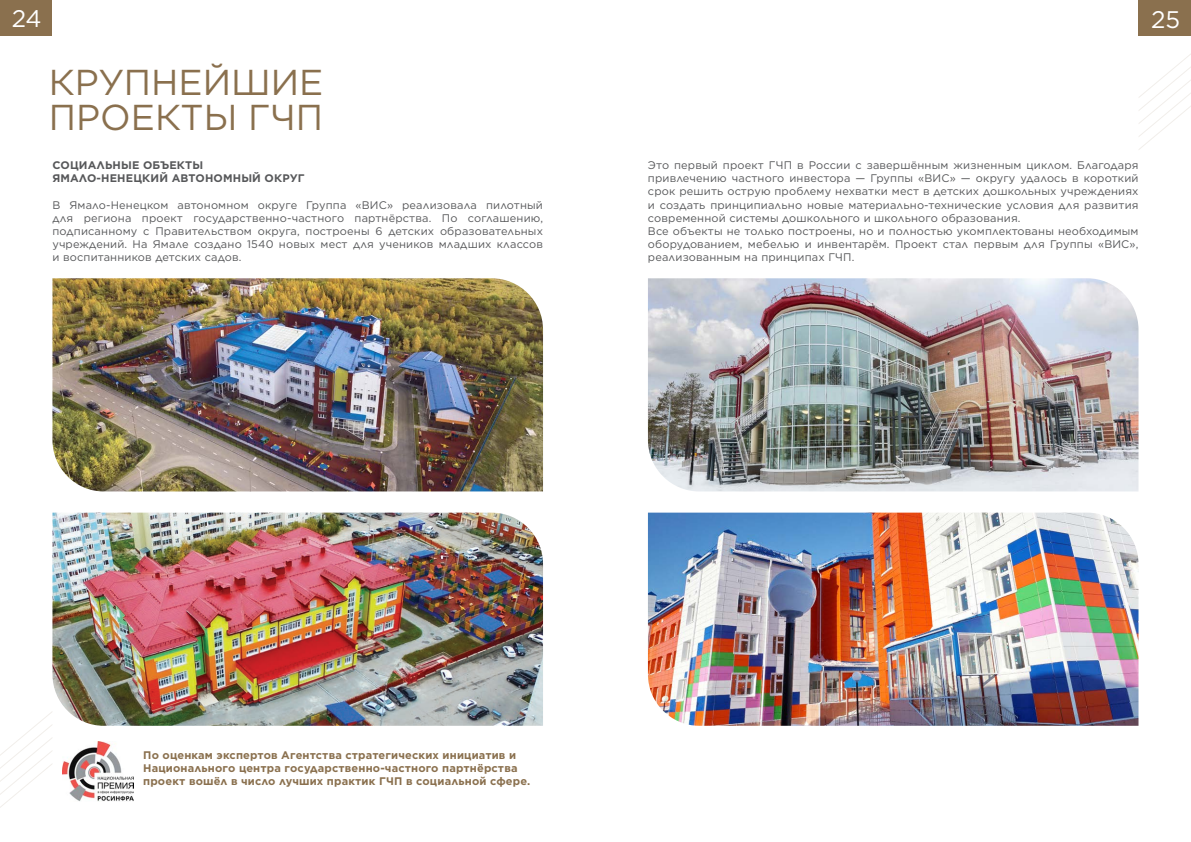
<style>
.page{position:relative;width:1191px;height:842px;background:#fff}
.page>*{position:absolute;margin:0;border:0;box-sizing:border-box;transform-origin:0 0}
.t1{font:36px/35px "Gotham";color:#8a704e}
.t2{font:24px "Gotham";color:#fff}
.t3{font:11px/13.2px "Gotham";letter-spacing:.015em;color:#57585a;text-align:justify}
.t4{font:700 11px/13.2px "Gotham";letter-spacing:.015em;color:#8a704e}
.t5{font:700 11px "Gotham";letter-spacing:.015em;color:#57585a}
</style>
<div class="page">
<div style="left:1138px;top:0;width:53px;height:36px;background:#8a704e"></div>
<div style="left:0;top:0;width:52px;height:36px;background:#8a704e"></div>
<svg style="left:0;top:712px;width:52px;height:96px"></svg>
<svg style="left:1139px;top:54px;width:52px;height:96px"></svg>
<img style="left:52px;top:513px;width:491px;height:213px">
<img style="left:648px;top:513px;width:490px;height:213px">
<img style="left:52px;top:278px;width:491px;height:213px">
<img style="left:648px;top:278px;width:490px;height:213px">
<img style="left:63px;top:741px;width:70px;height:60px">
<h2 class="t2" style="left:12px;top:3px;width:31px">24</h2>
<h2 class="t2" style="left:1151px;top:4px;width:31px">25</h2>
<p class="t1" style="left:49px;top:64px;width:276px">КРУПНЕЙШИЕ<br>ПРОЕКТЫ ГЧП</p>
<p class="t5" style="left:52px;top:158px;width:152px">СОЦИАЛЬНЫЕ ОБЪЕКТЫ</p>
<p class="t5" style="left:52px;top:171px;width:254px">ЯМАЛО-НЕНЕЦКИЙ АВТОНОМНЫЙ ОКРУГ</p>
<p class="t3" style="left:52px;top:198px;width:492px">В Ямало-Ненецком автономном округе Группа «ВИС» реализовала пилотный для региона проект государственно-частного партнёрства. По соглашению, подписанному с Правительством округа, построены 6 детских образовательных учреждений. На Ямале создано 1540 новых мест для учеников младших классов и воспитанников детских садов.</p>
<p class="t3" style="left:648px;top:158px;width:492px">Это первый проект ГЧП в России с завершённым жизненным циклом. Благодаря привлечению частного инвестора — Группы «ВИС» — округу удалось в короткий срок решить острую проблему нехватки мест в детских дошкольных учреждениях и создать принципиально новые материально-технические условия для развития современной системы дошкольного и школьного образования.</p>
<p class="t3" style="left:648px;top:224px;width:492px">Все объекты не только построены, но и полностью укомплектованы необходимым оборудованием, мебелью и инвентарём. Проект стал первым для Группы «ВИС», реализованным на принципах ГЧП.</p>
<p class="t4" style="left:143px;top:748px;width:389px">По оценкам экспертов Агентства стратегических инициатив и<br>Национального центра государственно-частного партнёрства проект вошёл в число лучших практик ГЧП в социальной сфере.</p>
</div>
